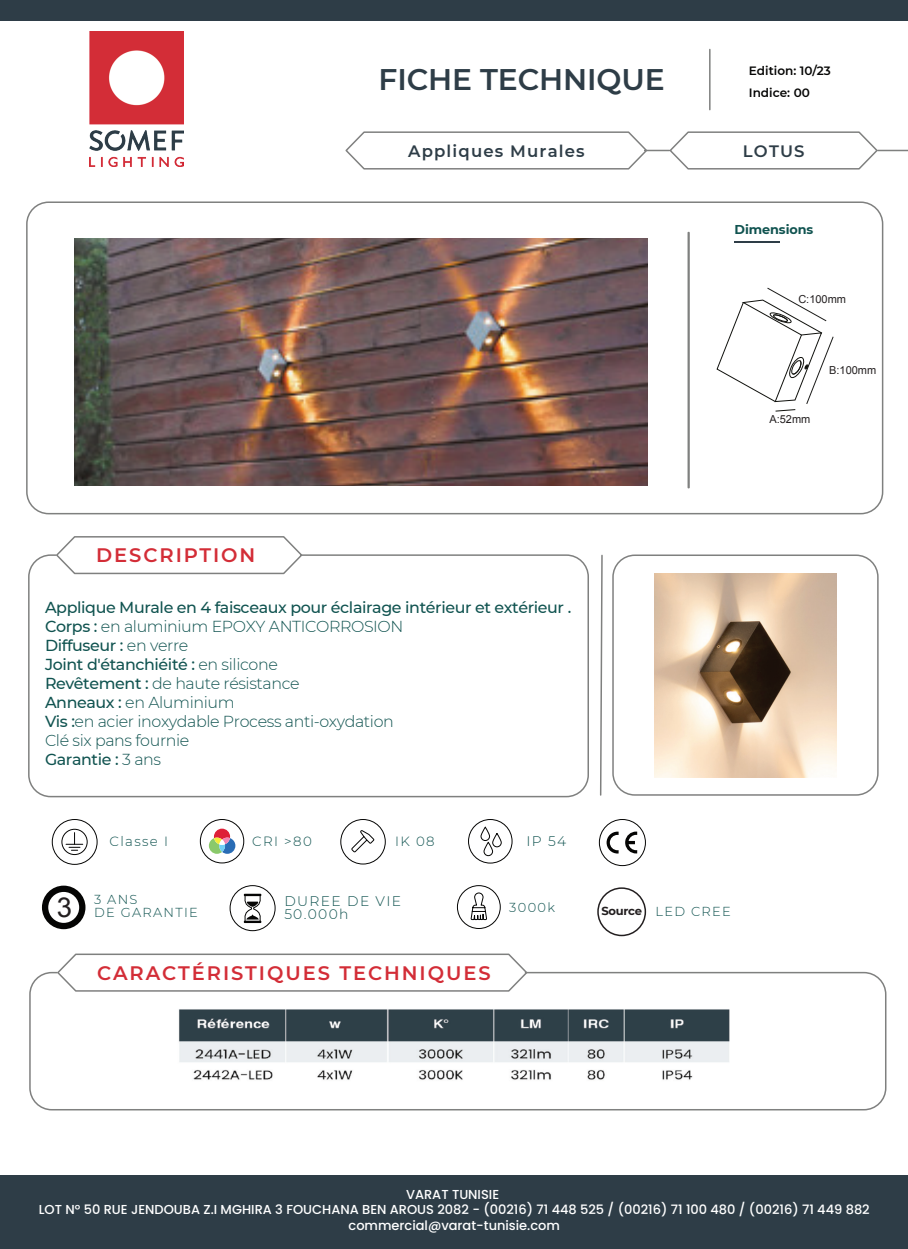
<style>
.page{position:relative;width:908px;height:1249px;background:#fff}
.page>*{position:absolute;margin:0;border:0;box-sizing:border-box;transform-origin:0 0}
.t1{font:600 29.85px "Montserrat";letter-spacing:-.005em;color:#2e3d47}
.t2{font:27.45px "Arial";color:#231f20}
.t3{font:600 19.5px "Montserrat";letter-spacing:.1em;color:#d32d37}
.t4{font:600 16.5px "Montserrat";letter-spacing:.07em;color:#2e3d47}
.t5{font:300 15.9px/19px "Montserrat";letter-spacing:-.025em;color:#105350}
.t6{font:300 13.8px/13.8px "Montserrat";letter-spacing:.1em;color:#105350}
.t7{font:300 13.35px "Montserrat";letter-spacing:.1em;color:#105350}
.t8{font:500 13.05px/15.6px "Poppins";color:#fff;text-align:center}
.t9{font:300 13.05px/13px "Montserrat";letter-spacing:.1em;color:#105350}
.t10{font:700 12.75px "Montserrat";letter-spacing:-.005em;color:#105350}
.t11{font:600 12px/21.3px "Montserrat";color:#050504}
.t12{font:10.95px "Arial";color:#231f20}
.s1{font-weight:500}
.s2{font-weight:700;font-size:11.55px;color:#231f20}
</style>
<div class="page">
<hr style="left:878px;top:150px;width:30px;height:1px;background:#7f807f">
<svg style="left:345px;top:131px;width:534px;height:39px"></svg>
<img style="left:90px;top:31px;width:93px;height:136px">
<hr style="left:709px;top:49px;width:2px;height:61px;background:#7f807f">
<div style="left:0;top:0;width:908px;height:20px;background:#2e3d47"></div>
<div style="left:0;top:1175px;width:908px;height:73px;background:#2e3d47"></div>
<svg style="left:600px;top:554px;width:3px;height:242px"></svg>
<div style="left:26px;top:201px;width:857px;height:313px;border:2px solid #7f807f;border-radius:22px"></div>
<div style="left:687px;top:232px;width:3px;height:256px;border:2px solid #7f807f"></div>
<hr style="left:734px;top:240px;width:46px;height:2px;background:#2e3d47">
<svg style="left:57px;top:536px;width:245px;height:39px"></svg>
<div style="left:28px;top:554px;width:561px;height:243px;border:2px solid #7f807f;border-radius:22px"></div>
<div style="left:612px;top:554px;width:267px;height:241px;border:2px solid #7f807f;border-radius:22px"></div>
<img style="left:75px;top:238px;width:572px;height:247px">
<div style="left:29px;top:971px;width:857px;height:139px;border:2px solid #7f807f;border-radius:22px"></div>
<svg style="left:716px;top:287px;width:118px;height:124px"></svg>
<svg style="left:52px;top:819px;width:45px;height:45px"></svg>
<div style="left:53px;top:820px;width:43px;height:43px;background:#fff;border-radius:50%"></div>
<div style="left:62px;top:828px;width:25px;height:26px;border:1px solid #050504;border-radius:50%"></div>
<svg style="left:66px;top:832px;width:17px;height:18px"></svg>
<div style="left:52px;top:819px;width:45px;height:45px;border:1px solid #050504;border-radius:50%"></div>
<svg style="left:200px;top:819px;width:44px;height:43px"></svg>
<div style="left:201px;top:820px;width:42px;height:41px;background:#fff;border-radius:50%"></div>
<svg style="left:209px;top:828px;width:26px;height:25px"></svg>
<div style="left:200px;top:819px;width:44px;height:44px;border:1px solid #050504;border-radius:50%"></div>
<svg style="left:341px;top:819px;width:44px;height:44px"></svg>
<div style="left:342px;top:820px;width:42px;height:42px;background:#fff;border-radius:50%"></div>
<svg style="left:351px;top:830px;width:24px;height:22px"></svg>
<div style="left:341px;top:819px;width:44px;height:45px;border:1px solid #050504;border-radius:50%"></div>
<svg style="left:468px;top:819px;width:44px;height:43px"></svg>
<div style="left:470px;top:820px;width:41px;height:41px;background:#fff;border-radius:50%"></div>
<div style="left:484px;top:841px;width:9px;height:14px;border:1px solid #050504;border-radius:4px"></div>
<div style="left:492px;top:833px;width:9px;height:13px;border:1px solid #050504;border-radius:4px"></div>
<div style="left:481px;top:826px;width:9px;height:14px;border:1px solid #050504;border-radius:4px"></div>
<div style="left:468px;top:819px;width:44px;height:44px;border:1px solid #050504;border-radius:50%"></div>
<svg style="left:599px;top:819px;width:46px;height:46px"></svg>
<div style="left:600px;top:820px;width:44px;height:44px;background:#fff;border-radius:50%"></div>
<svg style="left:607px;top:831px;width:12px;height:22px"></svg>
<svg style="left:625px;top:831px;width:12px;height:22px"></svg>
<div style="left:599px;top:819px;width:47px;height:46px;border:1px solid #050504;border-radius:50%"></div>
<svg style="left:42px;top:885px;width:487px;height:107px"></svg>
<div style="left:457px;top:885px;width:43px;height:43px;border:1px solid #050504;border-radius:50%"></div>
<img style="left:178px;top:1009px;width:552px;height:71px">
<img style="left:655px;top:573px;width:181px;height:204px">
<div style="left:597px;top:887px;width:49px;height:49px;border:2px solid #231f20;border-radius:50%"></div>
<h1 class="t1" style="left:379px;top:59px;width:288px">FICHE TECHNIQUE</h1>
<p class="t11" style="left:749px;top:60px;width:84px">Edition: 10/23<br>Indice: 00</p>
<p class="t4" style="left:408px;top:139px;width:178px">Appliques Murales</p>
<p class="t4" style="left:743px;top:139px;width:63px">LOTUS</p>
<p class="t10" style="left:734px;top:220px;width:80px">Dimensions</p>
<p class="t12" style="left:798px;top:291px;width:49px">C:100mm</p>
<p class="t12" style="left:769px;top:412px;width:42px">A:52mm</p>
<p class="t12" style="left:829px;top:363px;width:49px">B:100mm</p>
<p class="t3" style="left:96px;top:541px;width:161px">DESCRIPTION</p>
<p class="t5" style="left:45px;top:596px;width:528px"><span class="s1">Applique Murale en 4 faisceaux pour éclairage intérieur et extérieur .<br>Corps :</span> en aluminium EPOXY ANTICORROSION<br><span class="s1">Diffuseur :</span> en verre<br><span class="s1">Joint d'étanchiéité :</span> en silicone<br><span class="s1">Revêtement :</span> de haute résistance<br><span class="s1">Anneaux :</span> en Aluminium<br><span class="s1">Vis :</span>en acier inoxydable Process anti-oxydation<br>Clé six pans fournie<br><span class="s1">Garantie :</span> 3 ans</p>
<p class="t7" style="left:110px;top:831px;width:60px">Classe I</p>
<p class="t7" style="left:252px;top:832px;width:61px">CRI &gt;80</p>
<p class="t7" style="left:395px;top:832px;width:41px">IK 08</p>
<p class="t6" style="left:526px;top:833px;width:41px">IP 54</p>
<p class="t9" style="left:94px;top:892px;width:105px">3 ANS<br>DE GARANTIE</p>
<p class="t6" style="left:284px;top:893px;width:118px">DUREE DE VIE<br>50.000h</p>
<h2 class="t2" style="left:57px;top:889px;width:17px">3</h2>
<p class="t9" style="left:509px;top:899px;width:47px">3000k</p>
<p class="t3" style="left:97px;top:958px;width:395px">CARACTÉRISTIQUES TECHNIQUES</p>
<p class="t9" style="left:601px;top:903px;width:131px"><span class="s2">Source</span> LED CREE</p>
<p class="t8" style="left:39px;top:1186px;width:832px">VARAT TUNISIE<br>LOT N° 50 RUE JENDOUBA Z.I MGHIRA 3 FOUCHANA BEN AROUS 2082 - (00216) 71 448 525 / (00216) 71 100 480 / (00216) 71 449 882 commercial@varat-tunisie.com</p>
</div>
